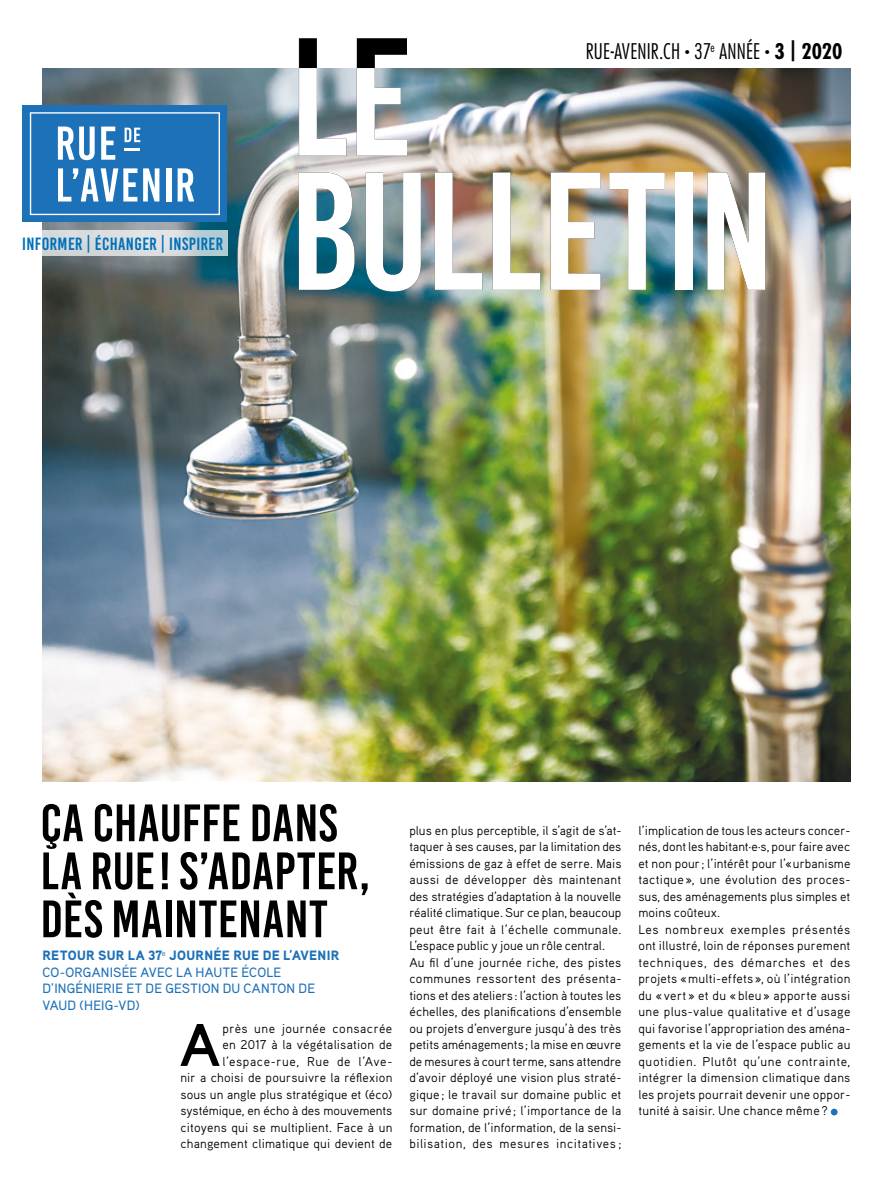
<style>
.page{position:relative;width:893px;height:1191px;background:#fff}
.page>*{position:absolute;margin:0;border:0;box-sizing:border-box;transform-origin:0 0}
.t1{font:167.7px "Bebas Kai";letter-spacing:-.005em;color:#fff}
.Edito_intro_lettrine{font:700 60px "Aaux Pro";color:#000}
._02_titre_bebas_35{font:52.5px/48px "Bebas Kai";letter-spacing:.005em;color:#000}
.t2{font:300 condensed 21px "Futura";letter-spacing:.005em;color:#000}
.t3{font:17.7px "Bebas Kai";letter-spacing:.025em;color:#0071b9}
.edito_8_5_10_justifi{font:500 13.5px/16.5px "Aaux Pro";letter-spacing:.015em;color:#1d71b8}
.edito_8_5_10_justifi-2{font:900 13.5px "Aaux Pro";letter-spacing:.02em;color:#1d71b8}
.Edito_courant_8_5_11{font:12.75px/16.5px "Aaux Pro";letter-spacing:.015em;color:#000;text-align:justify}
.Edito_intro_lettrine-2{font:12.75px/16.5px "Aaux Pro";letter-spacing:.015em;color:#000;text-align:right}
.s1{font-size:10.5px}
.s2{font-weight:700}
</style>
<div class="page">
<img style="left:43px;top:68px;width:807px;height:713px">
<div style="left:831px;top:1108px;width:7px;height:7px;background:#1d71b8;border-radius:50%"></div>
<div style="left:23px;top:105px;width:204px;height:117px;background:#1d71b8"></div>
<svg style="left:30px;top:112px;width:190px;height:103px"></svg>
<svg style="left:42px;top:231px;width:185px;height:25px;background:#d2d8db"></svg>
<svg style="left:299px;top:38px;width:108px;height:118px"></svg>
<p class="t3" style="left:22px;top:234px;width:203px">INFORMER | ÉCHANGER | INSPIRER</p>
<p class="t2" style="left:586px;top:38px;width:258px">RUE-AVENIR.CH <span class="s1">•</span> 37<sup>e</sup> ANNÉE <span class="s1">•</span> <span class="s2">3 | 2020</span></p>
<p class="t1" style="left:289px;top:142px;width:487px">BULLETIN</p>
<p class="_02_titre_bebas_35" style="left:40px;top:799px;width:332px">ÇA CHAUFFE DANS<br>LA RUE! S’ADAPTER,<br>DÈS MAINTENANT</p>
<p class="edito_8_5_10_justifi-2" style="left:43px;top:947px;width:298px">RETOUR SUR LA 37<sup>e</sup> JOURNÉE RUE DE L’AVENIR</p>
<p class="edito_8_5_10_justifi" style="left:43px;top:963px;width:274px">CO-ORGANISÉE AVEC LA HAUTE ÉCOLE<br>D'INGÉNIERIE ET DE GESTION DU CANTON DE<br>VAUD (HEIG-VD)</p>
<p class="Edito_intro_lettrine-2" style="left:180px;top:1019px;width:214px">près une journée consacrée<br>en 2017 à la végétalisation de l’espace-rue, Rue de l’Ave-<br>nir a choisi de poursuivre la réflexion sous un angle plus stratégique et (éco) systémique, en écho à des mouvements citoyens qui se multiplient. Face à un changement climatique qui devient de</p>
<p class="Edito_intro_lettrine" style="left:180px;top:1006px;width:42px">A</p>
<p class="Edito_intro_lettrine-2" style="left:409px;top:821px;width:214px;text-align:justify">plus en plus perceptible, il s’agit de s’at&shy;taquer à ses causes, par la limitation des émissions de gaz à effet de serre. Mais aussi de développer dès maintenant des stratégies d’adaptation à la nouvelle réalité climatique. Sur ce plan, beaucoup peut être fait à l’échelle communale.<br>L’espace public y joue un rôle central.</p>
<p class="Edito_courant_8_5_11" style="left:409px;top:953px;width:214px">Au fil d’une journée riche, des pistes communes ressortent des présenta&shy;tions et des ateliers: l’action à toutes les échelles, des planifications d’ensemble ou projets d’envergure jusqu’à des très petits aménagements; la mise en œuvre de mesures à court terme, sans attendre d’avoir déployé une vision plus straté&shy;gique ; le travail sur domaine public et sur domaine privé ; l’importance de la formation, de l’information, de la sensi&shy;bilisation, des mesures incitatives ;</p>
<p class="Edito_courant_8_5_11" style="left:638px;top:821px;width:214px">l’implication de tous les acteurs concer&shy;nés, dont les habitant·e·s, pour faire avec et non pour; l’intérêt pour l’«urbanisme tactique », une évolution des proces&shy;sus, des aménagements plus simples et moins coûteux.</p>
<p class="Edito_courant_8_5_11" style="left:638px;top:920px;width:214px">Les nombreux exemples présentés ont illustré, loin de réponses purement techniques, des démarches et des projets «multi-effets », où l’intégration du « vert » et du « bleu » apporte aussi une plus-value qualitative et d’usage qui favorise l’appropriation des aména&shy;gements et la vie de l’espace public au quotidien. Plutôt qu’une contrainte, intégrer la dimension climatique dans les projets pourrait devenir une oppor&shy;tunité à saisir. Une chance même ?</p>
</div>
